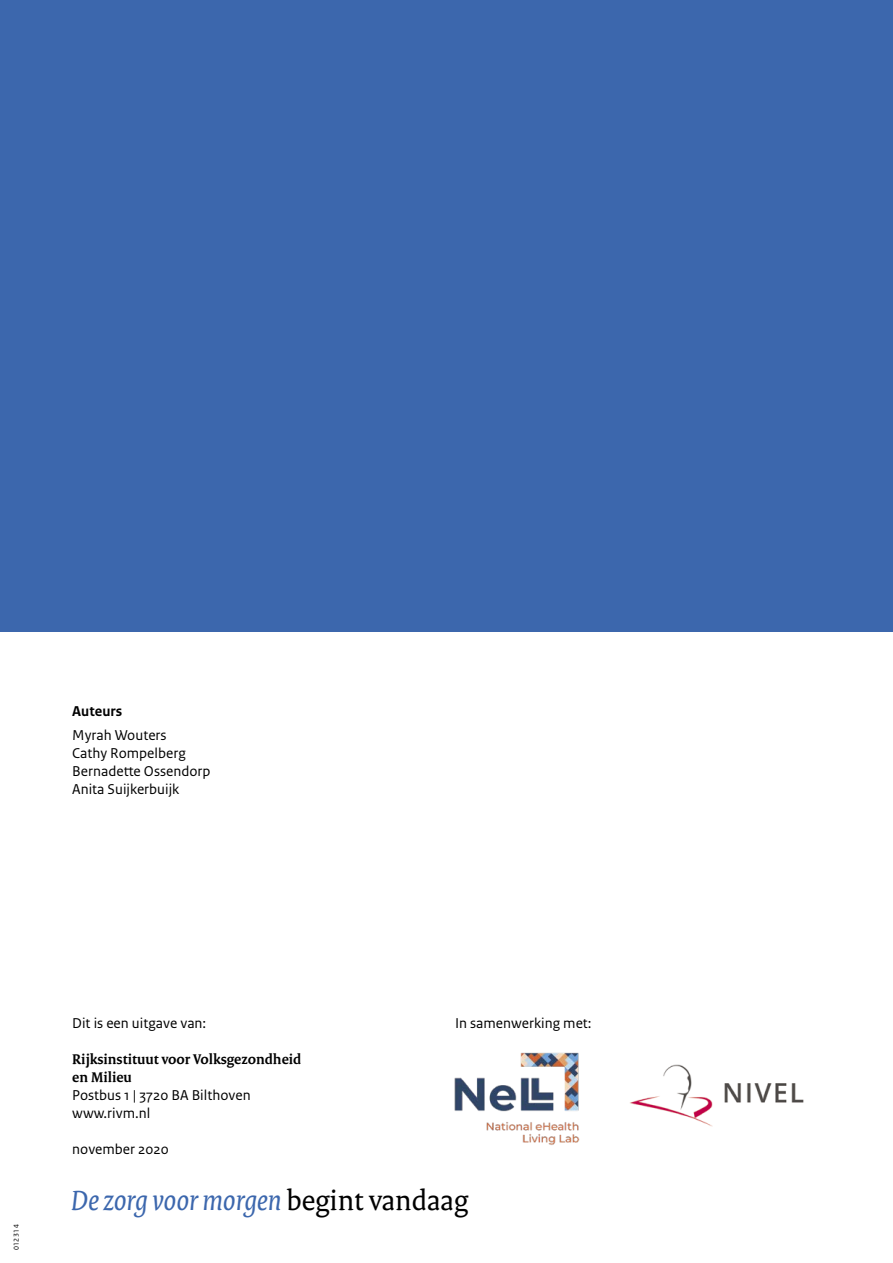
<style>
.page{position:relative;width:893px;height:1263px;background:#fff}
.page>*{position:absolute;margin:0;border:0;box-sizing:border-box;transform-origin:0 0}
.t1{font:italic 30px "Rijksoverheid Serif";color:#3c67ad}
.t2{font:15px/18px "Rijksoverheid Sans Text";color:#000}
.t3{font:700 15px/18px "Rijksoverheid Serif";color:#000}
.t4{font:700 15px "Rijksoverheid Sans Text";color:#000}
.t5{font:7.5px "Rijksoverheid Sans Text";color:#000}
.s1{font-style:normal;color:#000}
</style>
<div class="page">
<div style="left:0;top:0;width:893px;height:631px;background:#3c67ad"></div>
<img style="left:454px;top:1052px;width:126px;height:93px">
<img style="left:630px;top:1064px;width:174px;height:63px">
<p class="t4" style="left:72px;top:703px;width:51px">Auteurs</p>
<p class="t2" style="left:72px;top:726px;width:140px">Myrah Wouters<br>Cathy Rompelberg<br>Bernadette Ossendorp<br>Anita Suijkerbuijk</p>
<p class="t5" style="left:12px;top:1250px;width:27px;rotate:-90deg">012314</p>
<p class="t2" style="left:72px;top:1014px;width:135px">Dit is een uitgave van:</p>
<p class="t3" style="left:72px;top:1050px;width:231px">Rijksinstituut voor Volksgezondheid en Milieu</p>
<p class="t2" style="left:72px;top:1086px;width:180px">Postbus 1 | 3720 BA Bilthoven www.rivm.nl</p>
<p class="t2" style="left:72px;top:1140px;width:98px">november 2020</p>
<p class="t2" style="left:455px;top:1014px;width:138px">In samenwerking met:</p>
<h1 class="t1" style="left:71px;top:1182px;width:398px">De zorg voor morgen <span class="s1">begint vandaag</span></h1>
</div>
